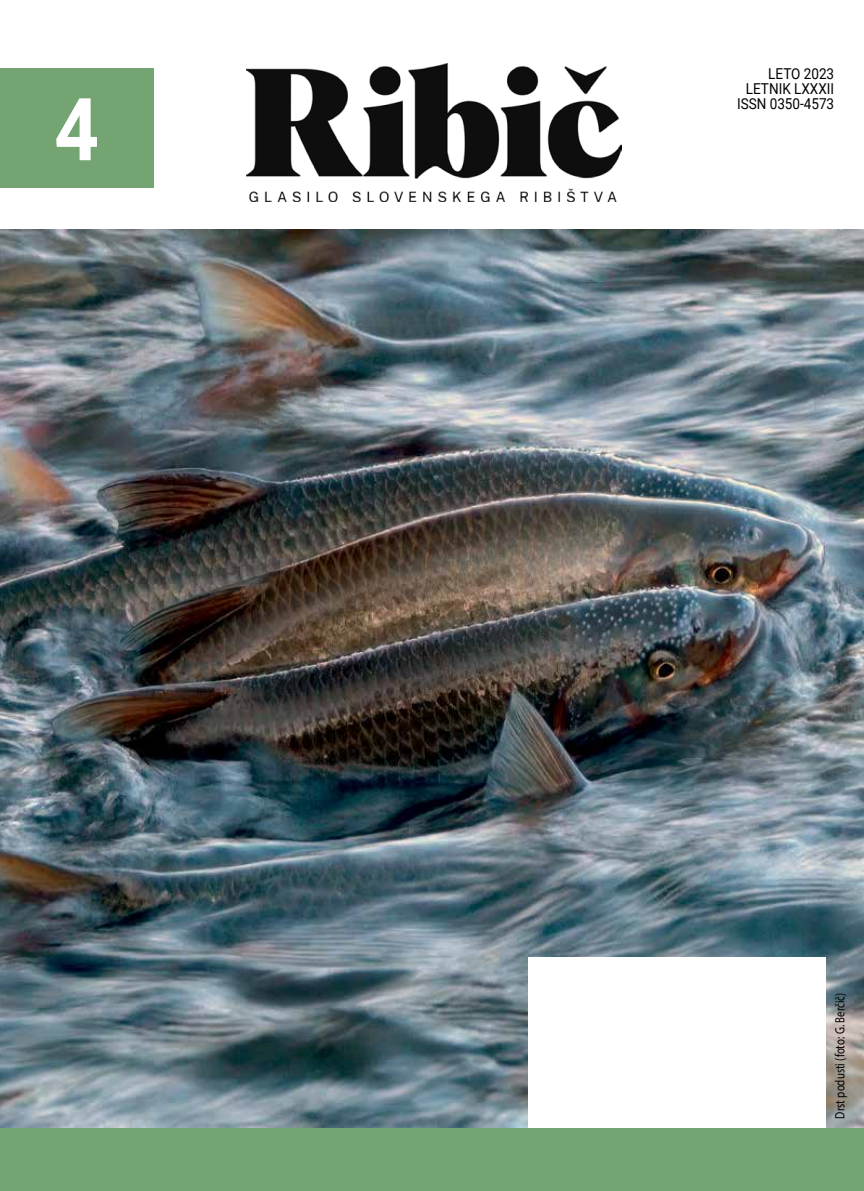
<style>
.page{position:relative;width:864px;height:1191px;background:#fff}
.page>*{position:absolute;margin:0;border:0;box-sizing:border-box;transform-origin:0 0}
.t1{font:700 87px "Roboto";color:#fff;scale:.9 1}
.t2{font:15px/15px "Roboto";color:#000;text-align:right;scale:.9 1}
.t3{font:13.5px "Myriad Pro";color:#000;scale:.8 1}
</style>
<div class="page">
<div style="left:0;top:1084px;width:863px;height:107px;background:#74a471"></div>
<div style="left:0;top:68px;width:153px;height:119px;background:#74a471"></div>
<img style="left:247px;top:64px;width:374px;height:138px">
<img style="left:0;top:230px;width:863px;height:897px">
<div style="left:527px;top:957px;width:298px;height:170px;background:#fff"></div>
<h1 class="t1" style="left:54px;top:68px;width:51px">4</h1>
<p class="t2" style="left:736px;top:66px;width:109px">LETO 2023<br>LETNIK LXXXII<br>ISSN 0350-4573</p>
<p class="t3" style="left:831px;top:1118px;width:159px;rotate:-90deg">Drst podusti (foto: G. Berčič)</p>
</div>
